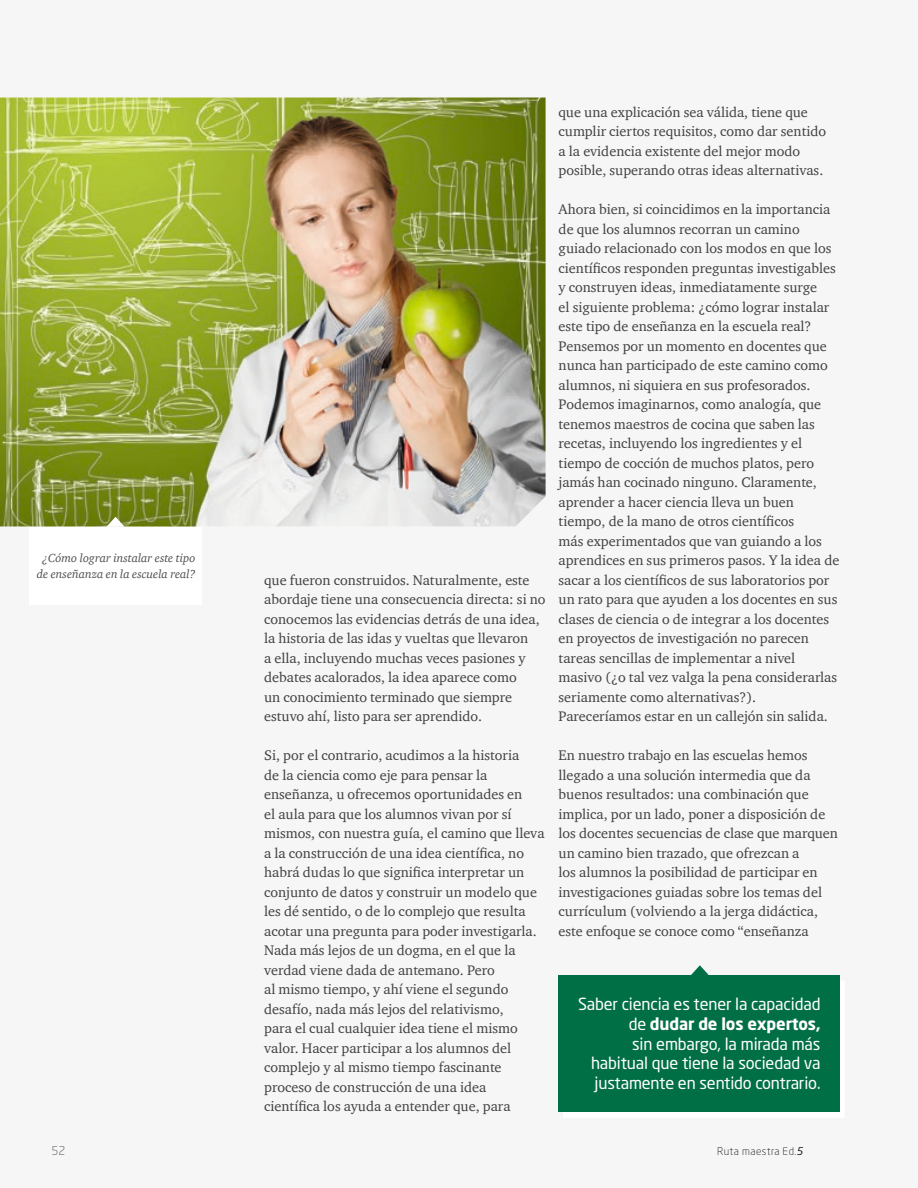
<style>
.page{position:relative;width:918px;height:1188px;background:#f6f6f6}
.page>*{position:absolute;margin:0;border:0;box-sizing:border-box;transform-origin:0 0}
.t1{font:16.5px/19.8px "Neo Sans Pro";letter-spacing:-.01em;color:#fff;text-align:right}
.t2{font:14.25px/19.5px "Charter ITC";color:#414140}
.t3{font:italic 12px/16.5px "Charter ITC";color:#4e4e4d;text-align:center}
.t4{font:300 12px "Neo Sans Pro";color:#4e4e4d}
.t5{font:300 10.5px "Neo Sans Pro";letter-spacing:.04em;color:#151616}
.s1{font-weight:700}
.s2{font-weight:400;font-style:italic}
</style>
<div class="page">
<img style="left:0;top:98px;width:546px;height:428px">
<div style="left:563px;top:971px;width:282px;height:146px;background:#fff"></div>
<div style="left:559px;top:975px;width:281px;height:137px;background:#006f46"></div>
<svg style="left:691px;top:965px;width:18px;height:10px"></svg>
<div style="left:30px;top:527px;width:172px;height:77px;background:#fff"></div>
<svg style="left:106px;top:517px;width:19px;height:10px"></svg>
<p class="t3" style="left:37px;top:549px;width:160px">¿Cómo lograr instalar este tipo de enseñanza en la escuela real?</p>
<p class="t2" style="left:264px;top:570px;width:283px">que fueron construidos. Naturalmente, este abordaje tiene una consecuencia directa: si no conocemos las evidencias detrás de una idea, la historia de las idas y vueltas que llevaron<br>a ella, incluyendo muchas veces pasiones y debates acalorados, la idea aparece como<br>un conocimiento terminado que siempre estuvo ahí, listo para ser aprendido.</p>
<p class="t2" style="left:264px;top:746px;width:282px">Si, por el contrario, acudimos a la historia<br>de la ciencia como eje para pensar la enseñanza, u ofrecemos oportunidades en<br>el aula para que los alumnos vivan por sí mismos, con nuestra guía, el camino que lleva a la construcción de una idea científica, no habrá dudas lo que significa interpretar un conjunto de datos y construir un modelo que les dé sentido, o de lo complejo que resulta acotar una pregunta para poder investigarla.<br>Nada más lejos de un dogma, en el que la verdad viene dada de antemano. Pero<br>al mismo tiempo, y ahí viene el segundo desafío, nada más lejos del relativismo,<br>para el cual cualquier idea tiene el mismo valor. Hacer participar a los alumnos del complejo y al mismo tiempo fascinante proceso de construcción de una idea científica los ayuda a entender que, para</p>
<p class="t2" style="left:559px;top:102px;width:269px">que una explicación sea válida, tiene que cumplir ciertos requisitos, como dar sentido a la evidencia existente del mejor modo posible, superando otras ideas alternativas.</p>
<p class="t2" style="left:559px;top:199px;width:282px">Ahora bien, si coincidimos en la importancia de que los alumnos recorran un camino guiado relacionado con los modos en que los científicos responden preguntas investigables y construyen ideas, inmediatamente surge<br>el siguiente problema: ¿cómo lograr instalar este tipo de enseñanza en la escuela real?<br>Pensemos por un momento en docentes que nunca han participado de este camino como alumnos, ni siquiera en sus profesorados.<br>Podemos imaginarnos, como analogía, que tenemos maestros de cocina que saben las recetas, incluyendo los ingredientes y el tiempo de cocción de muchos platos, pero jamás han cocinado ninguno. Claramente, aprender a hacer ciencia lleva un buen tiempo, de la mano de otros científicos<br>más experimentados que van guiando a los aprendices en sus primeros pasos. Y la idea de sacar a los científicos de sus laboratorios por un rato para que ayuden a los docentes en sus clases de ciencia o de integrar a los docentes en proyectos de investigación no parecen tareas sencillas de implementar a nivel masivo (¿o tal vez valga la pena considerarlas seriamente como alternativas?).<br>Pareceríamos estar en un callejón sin salida.</p>
<p class="t2" style="left:559px;top:745px;width:281px">En nuestro trabajo en las escuelas hemos llegado a una solución intermedia que da buenos resultados: una combinación que implica, por un lado, poner a disposición de los docentes secuencias de clase que marquen un camino bien trazado, que ofrezcan a<br>los alumnos la posibilidad de participar en investigaciones guiadas sobre los temas del currículum (volviendo a la jerga didáctica, este enfoque se conoce como “enseñanza</p>
<p class="t1" style="left:578px;top:994px;width:244px">Saber ciencia es tener la capacidad de <span class="s1">dudar de los expertos,<br></span>sin embargo, la mirada más habitual que tiene la sociedad va justamente en sentido contrario.</p>
<p class="t4" style="left:52px;top:1144px;width:15px">52</p>
<p class="t5" style="left:717px;top:1144px;width:87px">Ruta maestra Ed.<span class="s2">5</span></p>
</div>
